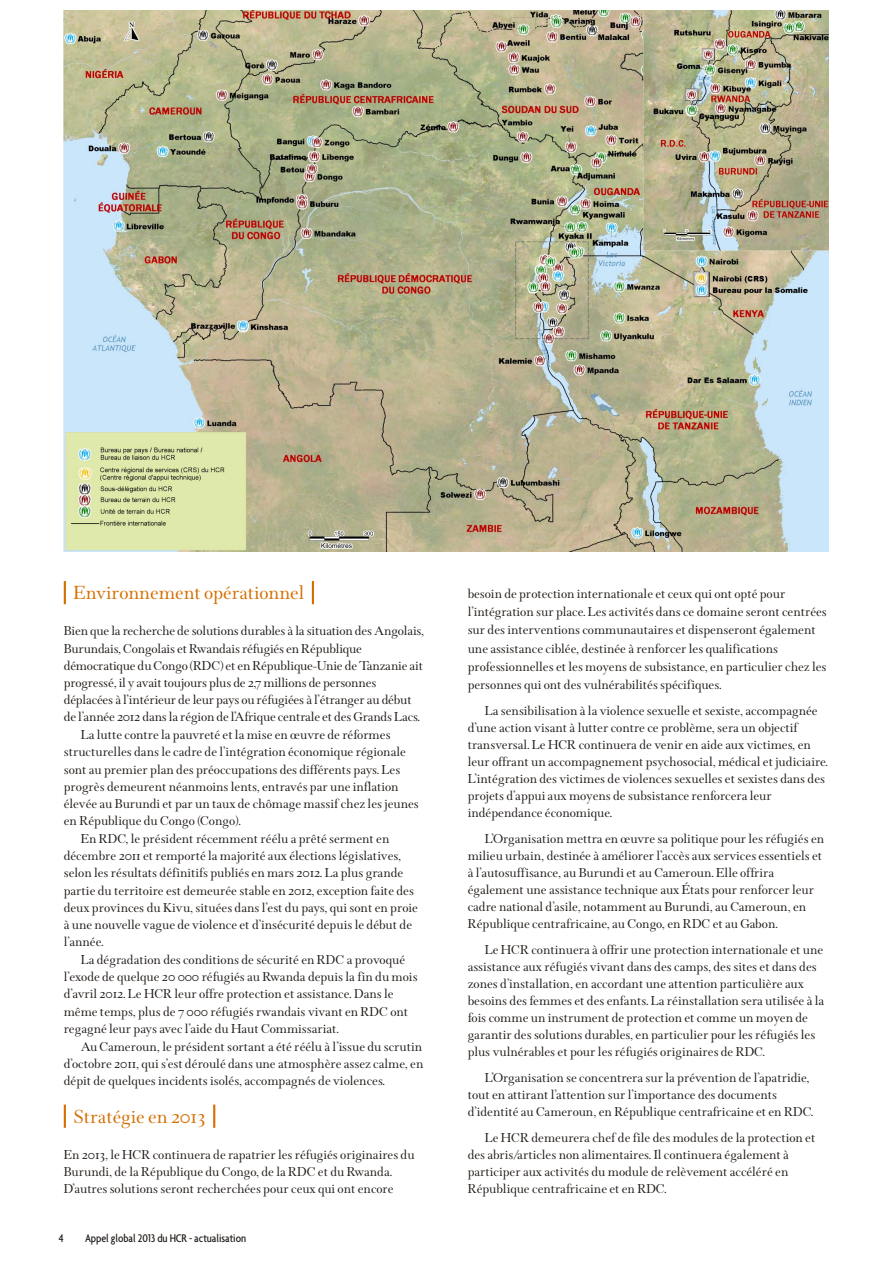
<style>
.page{position:relative;width:894px;height:1263px;background:#fff}
.page>*{position:absolute;margin:0;border:0;box-sizing:border-box;transform-origin:0 0}
.t1{font:21px "Wessex";letter-spacing:-.005em;color:#d46e00}
.t2{font:14.25px/17.1px "Wessex";letter-spacing:-.005em;color:#1f1a17}
.t3{font:500 condensed 12px "Agenda";letter-spacing:-.005em;color:#1f1a17}
</style>
<div class="page">
<hr style="left:64px;top:581px;width:2px;height:23px;background:#d46e00">
<hr style="left:312px;top:581px;width:2px;height:23px;background:#d46e00">
<hr style="left:64px;top:1105px;width:2px;height:23px;background:#d46e00">
<hr style="left:213px;top:1105px;width:2px;height:23px;background:#d46e00">
<img style="left:64px;top:11px;width:765px;height:540px">
<h1 class="t1" style="left:74px;top:583px;width:232px">Environnement opérationnel</h1>
<p class="t2" style="left:64px;top:623px;width:362px">Bien que la recherche de solutions durables à la situation des Angolais, Burundais, Congolais et Rwandais réfugiés en République démocratique du Congo (RDC) et en République-Unie de Tanzanie ait progressé, il y avait toujours plus de 2,7 millions de personnes déplacées à l’intérieur de leur pays ou réfugiées à l’étranger au début de l’année 2012 dans la région de l’Afrique centrale et des Grands Lacs.</p>
<p class="t2" style="left:64px;top:727px;width:357px;text-indent:17px">La lutte contre la pauvreté et la mise en œuvre de réformes structurelles dans le cadre de l’intégration économique régionale sont au premier plan des préoccupations des différents pays. Les progrès demeurent néanmoins lents, entravés par une inflation élevée au Burundi et par un taux de chômage massif chez les jeunes en République du Congo (Congo).</p>
<p class="t2" style="left:64px;top:831px;width:356px;text-indent:17px">En RDC, le président récemment réélu a prêté serment en décembre 2011 et remporté la majorité aux élections législatives, selon les résultats définitifs publiés en mars 2012. La plus grande partie du territoire est demeurée stable en 2012, exception faite des deux provinces du Kivu, situées dans l’est du pays, qui sont en proie à une nouvelle vague de violence et d’insécurité depuis le début de l’année.</p>
<p class="t2" style="left:64px;top:952px;width:355px;text-indent:17px">La dégradation des conditions de sécurité en RDC a provoqué l’exode de quelque 20 000 réfugiés au Rwanda depuis la fin du mois d’avril 2012. Le HCR leur offre protection et assistance. Dans le même temps, plus de 7 000 réfugiés rwandais vivant en RDC ont regagné leur pays avec l’aide du Haut Commissariat.</p>
<p class="t2" style="left:64px;top:1039px;width:361px;text-align:justify;text-indent:17px">Au Cameroun, le président sortant a été réélu à l’issue du scrutin d’octobre 2011, qui s’est déroulé dans une atmosphère assez calme, en dépit de quelques incidents isolés, accompagnés de violences.</p>
<h1 class="t1" style="left:74px;top:1107px;width:134px">Stratégie en 2013</h1>
<p class="t2" style="left:64px;top:1147px;width:352px">En 2013, le HCR continuera de rapatrier les réfugiés originaires du<br>Burundi, de la République du Congo, de la RDC et du Rwanda.<br>D’autres solutions seront recherchées pour ceux qui ont encore</p>
<p class="t3" style="left:59px;top:1232px;width:6px">4</p>
<p class="t3" style="left:85px;top:1232px;width:163px">Appel global 2013 du HCR - actualisation</p>
<p class="t2" style="left:468px;top:586px;width:361px;line-height:18.1px">besoin de protection internationale et ceux qui ont opté pour l’intégration sur place. Les activités dans ce domaine seront centrées sur des interventions communautaires et dispenseront également une assistance ciblée, destinée à renforcer les qualifications professionnelles et les moyens de subsistance, en particulier chez les personnes qui ont des vulnérabilités spécifiques.</p>
<p class="t2" style="left:468px;top:702px;width:362px;text-indent:17px">La sensibilisation à la violence sexuelle et sexiste, accompagnée d’une action visant à lutter contre ce problème, sera un objectif transversal. Le HCR continuera de venir en aide aux victimes, en leur offrant un accompagnement psychosocial, médical et judiciaire.<br>L’intégration des victimes de violences sexuelles et sexistes dans des projets d’appui aux moyens de subsistance renforcera leur indépendance économique.</p>
<p class="t2" style="left:468px;top:831px;width:358px;text-indent:17px">L’Organisation mettra en œuvre sa politique pour les réfugiés en milieu urbain, destinée à améliorer l’accès aux services essentiels et à l’autosuffisance, au Burundi et au Cameroun. Elle offrira également une assistance technique aux États pour renforcer leur cadre national d’asile, notamment au Burundi, au Cameroun, en République centrafricaine, au Congo, en RDC et au Gabon.</p>
<p class="t2" style="left:468px;top:942px;width:358px;text-indent:17px">Le HCR continuera à offrir une protection internationale et une assistance aux réfugiés vivant dans des camps, des sites et dans des zones d’installation, en accordant une attention particulière aux besoins des femmes et des enfants. La réinstallation sera utilisée à la fois comme un instrument de protection et comme un moyen de garantir des solutions durables, en particulier pour les réfugiés les plus vulnérables et pour les réfugiés originaires de RDC.</p>
<p class="t2" style="left:468px;top:1070px;width:347px;text-indent:17px">L’Organisation se concentrera sur la prévention de l’apatridie, tout en attirant l’attention sur l’importance des documents d’identité au Cameroun, en République centrafricaine et en RDC.</p>
<p class="t2" style="left:468px;top:1130px;width:349px;text-indent:17px">Le HCR demeurera chef de file des modules de la protection et des abris/articles non alimentaires. Il continuera également à participer aux activités du module de relèvement accéléré en République centrafricaine et en RDC.</p>
</div>
